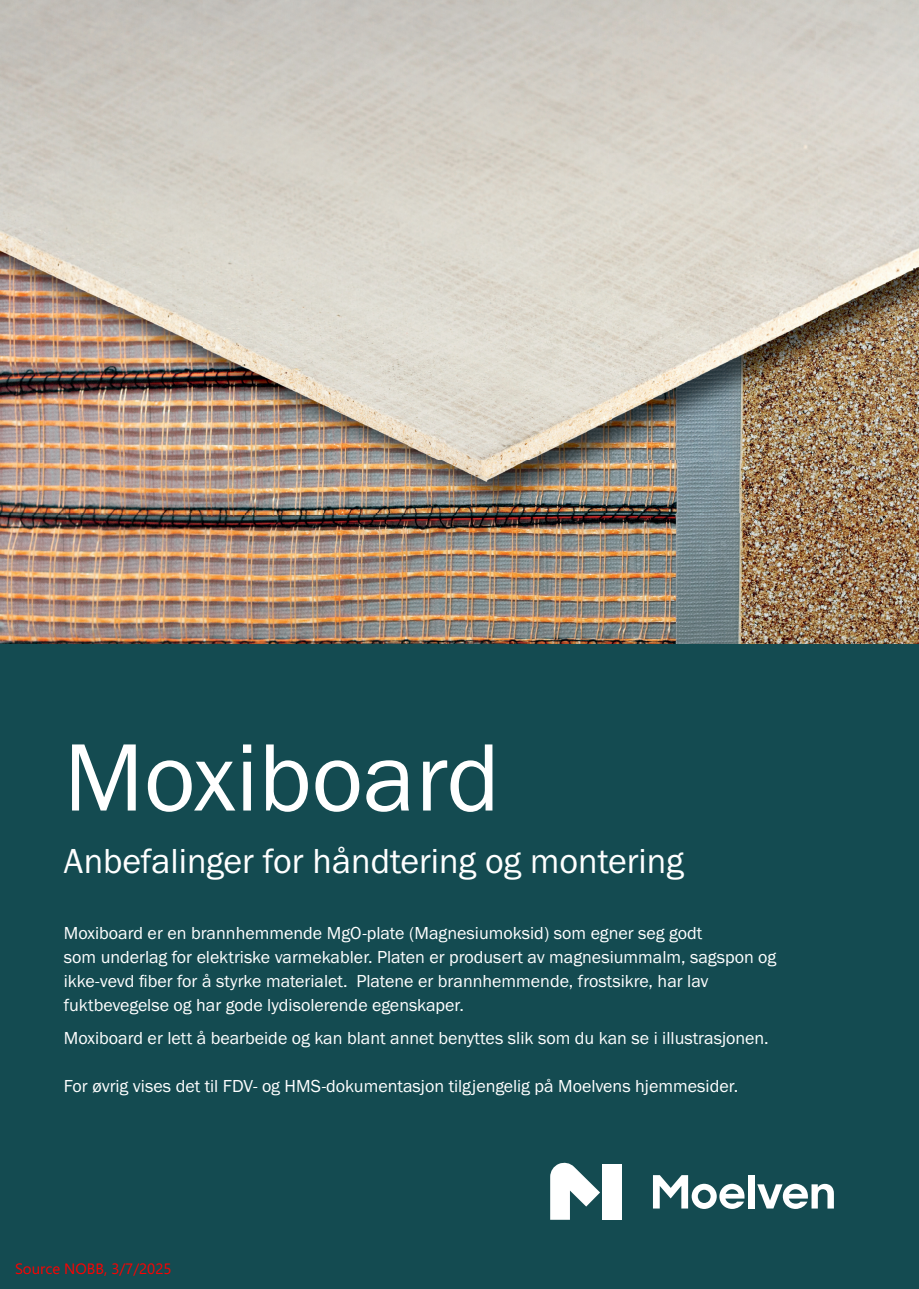
<style>
.page{position:relative;width:919px;height:1289px;background:#fff}
.page>*{position:absolute;margin:0;border:0;box-sizing:border-box;transform-origin:0 0}
.t1{font:99px "Franklin Gothic URW Boo";color:#fff}
.t2{font:36px "Franklin Gothic URW Boo";color:#fff}
.t3{font:18px/24px "Franklin Gothic URW Boo";color:#fff}
.t4{font:15px "Segoe WP";color:#f00}
</style>
<div class="page">
<img style="left:0;top:0;width:918px;height:644px">
<div style="left:0;top:644px;width:918px;height:644px;background:#144b51"></div>
<div style="left:748px;top:1175px;width:6px;height:33px;background:#fff"></div>
<svg style="left:653px;top:1175px;width:91px;height:33px"></svg>
<svg style="left:757px;top:1183px;width:76px;height:25px"></svg>
<svg style="left:550px;top:1162px;width:50px;height:57px"></svg>
<div style="left:602px;top:1163px;width:20px;height:56px;background:#fff"></div>
<h1 class="t1" style="left:64px;top:716px;width:437px">Moxiboard</h1>
<h2 class="t2" style="left:64px;top:838px;width:621px">Anbefalinger for håndtering og montering</h2>
<p class="t3" style="left:64px;top:921px;width:714px">Moxiboard er en brannhemmende MgO-plate (Magnesiumoksid) som egner seg godt<br>som underlag for elektriske varmekabler. Platen er produsert av magnesiummalm, sagspon og ikke-vevd fiber for å styrke materialet. Platene er brannhemmende, frostsikre, har lav fuktbevegelse og har gode lydisolerende egenskaper.</p>
<p class="t3" style="left:64px;top:1026px;width:706px">Moxiboard er lett å bearbeide og kan blant annet benyttes slik som du kan se i illustrasjonen.</p>
<p class="t3" style="left:64px;top:1074px;width:675px">For øvrig vises det til FDV- og HMS-dokumentasjon tilgjengelig på Moelvens hjemmesider.</p>
<p class="t4" style="left:15px;top:1257px;width:158px">Source NOBB, 3/7/2025</p>
</div>
